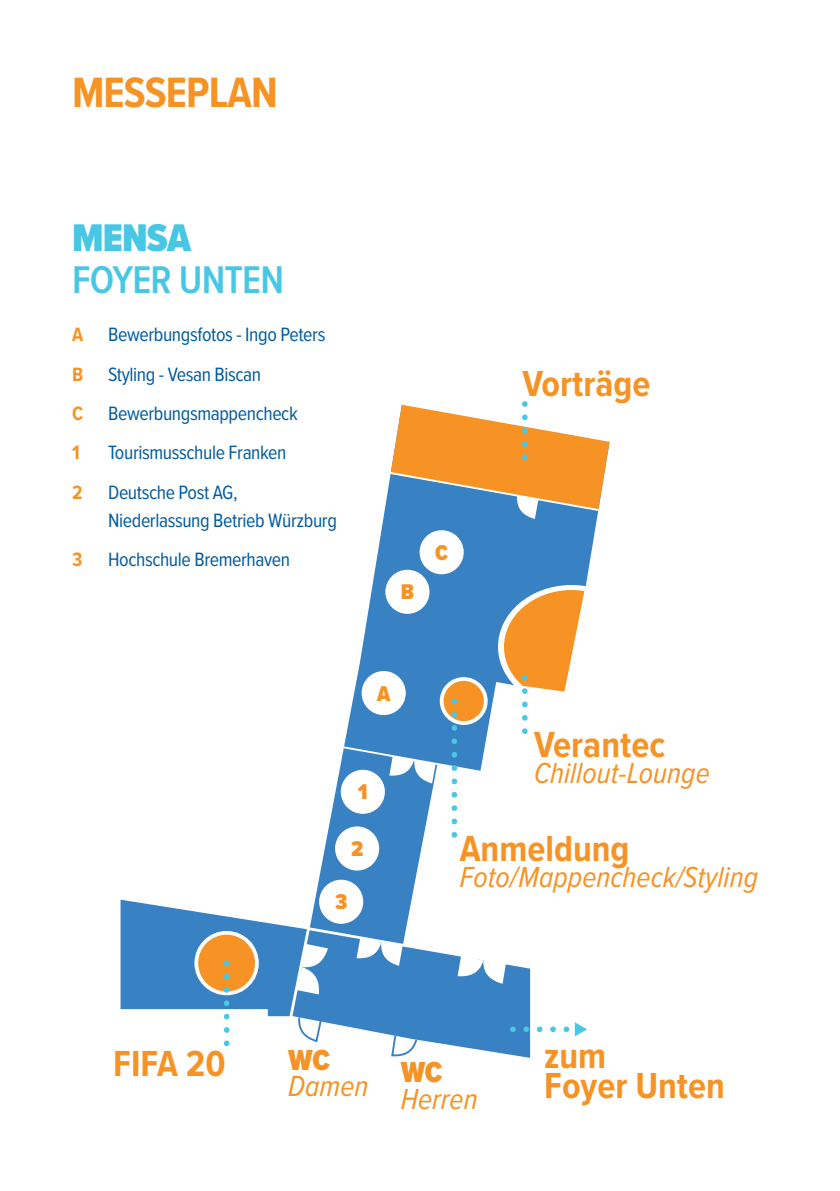
<style>
.page{position:relative;width:840px;height:1191px;background:#fff}
.page>*{position:absolute;margin:0;border:0;box-sizing:border-box;transform-origin:0 0}
.t1{font:700 44px "Proxima Nova Cond";letter-spacing:-.02em;color:#f69323}
.t2{font:600 40px "Proxima Nova Cond";letter-spacing:-.02em;color:#48c7e5}
.t3{font:900 40px "Proxima Nova Cond";letter-spacing:-.02em;color:#48c7e5}
.t4{font:700 37.6px/30px "Proxima Nova Cond";color:#f69324}
.t5{font:italic 30px/26.4px "Proxima Nova Cond";color:#f69324}
.t6{font:900 22px "Proxima Nova Cond";color:#f69324}
.t7{font:20px/28px "Proxima Nova Cond";letter-spacing:-.02em;color:#005ca2}
.t8{font:700 20px "Proxima Nova Cond";color:#f69323}
.s1{font-weight:700;color:#f69323}
.s2{font-weight:900;font-style:normal}
</style>
<div class="page">
<svg style="left:315px;top:519px;width:282px;height:380px"></svg>
<div style="left:319px;top:879px;width:44px;height:44px;background:#fff;border-radius:50%"></div>
<div style="left:335px;top:826px;width:44px;height:44px;background:#fff;border-radius:50%"></div>
<div style="left:385px;top:570px;width:44px;height:44px;background:#fff;border-radius:50%"></div>
<div style="left:419px;top:530px;width:44px;height:44px;background:#fff;border-radius:50%"></div>
<svg style="left:383px;top:401px;width:227px;height:118px"></svg>
<svg style="left:341px;top:585px;width:250px;height:255px"></svg>
<svg style="left:120px;top:899px;width:446px;height:158px"></svg>
<svg style="left:574px;top:1022px;width:12px;height:14px"></svg>
<p class="t1" style="left:72px;top:60px;width:207px">MESSEPLAN</p>
<p class="t3" style="left:72px;top:208px;width:120px">MENSA</p>
<p class="t2" style="left:72px;top:250px;width:213px">FOYER UNTEN</p>
<p class="t7" style="left:72px;top:320px;width:255px"><span class="s1">A</span> Bewerbungsfotos - Ingo Peters</p>
<p class="t7" style="left:72px;top:359px;width:190px"><span class="s1">B</span> Styling - Vesan Biscan</p>
<p class="t7" style="left:72px;top:398px;width:227px"><span class="s1">C</span> Bewerbungsmappencheck</p>
<p class="t8" style="left:72px;top:438px;width:9px">1</p>
<p class="t7" style="left:108px;top:438px;width:180px">Tourismusschule Franken</p>
<p class="t8" style="left:72px;top:477px;width:12px">2</p>
<p class="t7" style="left:108px;top:477px;width:230px">Deutsche Post AG,<br>Niederlassung Betrieb Würzburg</p>
<p class="t8" style="left:72px;top:545px;width:12px">3</p>
<p class="t7" style="left:108px;top:544px;width:183px">Hochschule Bremerhaven</p>
<p class="t6" style="left:400px;top:576px;width:15px">B</p>
<p class="t6" style="left:435px;top:536px;width:14px">C</p>
<p class="t4" style="left:522px;top:368px;width:129px">Vorträge</p>
<p class="t6" style="left:377px;top:677px;width:15px">A</p>
<p class="t6" style="left:358px;top:776px;width:11px">1</p>
<p class="t6" style="left:351px;top:832px;width:14px">2</p>
<p class="t6" style="left:335px;top:886px;width:14px">3</p>
<p class="t4" style="left:533px;top:728px;width:133px">Verantec</p>
<p class="t5" style="left:533px;top:759px;width:177px">Chillout-Lounge</p>
<p class="t4" style="left:459px;top:832px;width:171px">Anmeldung</p>
<p class="t5" style="left:459px;top:862px;width:299px">Foto/Mappencheck/Styling</p>
<p class="t4" style="left:113px;top:1047px;width:114px">FIFA 20</p>
<p class="t5" style="left:288px;top:1045px;width:82px"><span class="s2">WC<br></span>Damen</p>
<p class="t5" style="left:400px;top:1058px;width:78px"><span class="s2">WC<br></span>Herren</p>
<p class="t4" style="left:544px;top:1039px;width:182px">zum<br>Foyer Unten</p>
</div>
